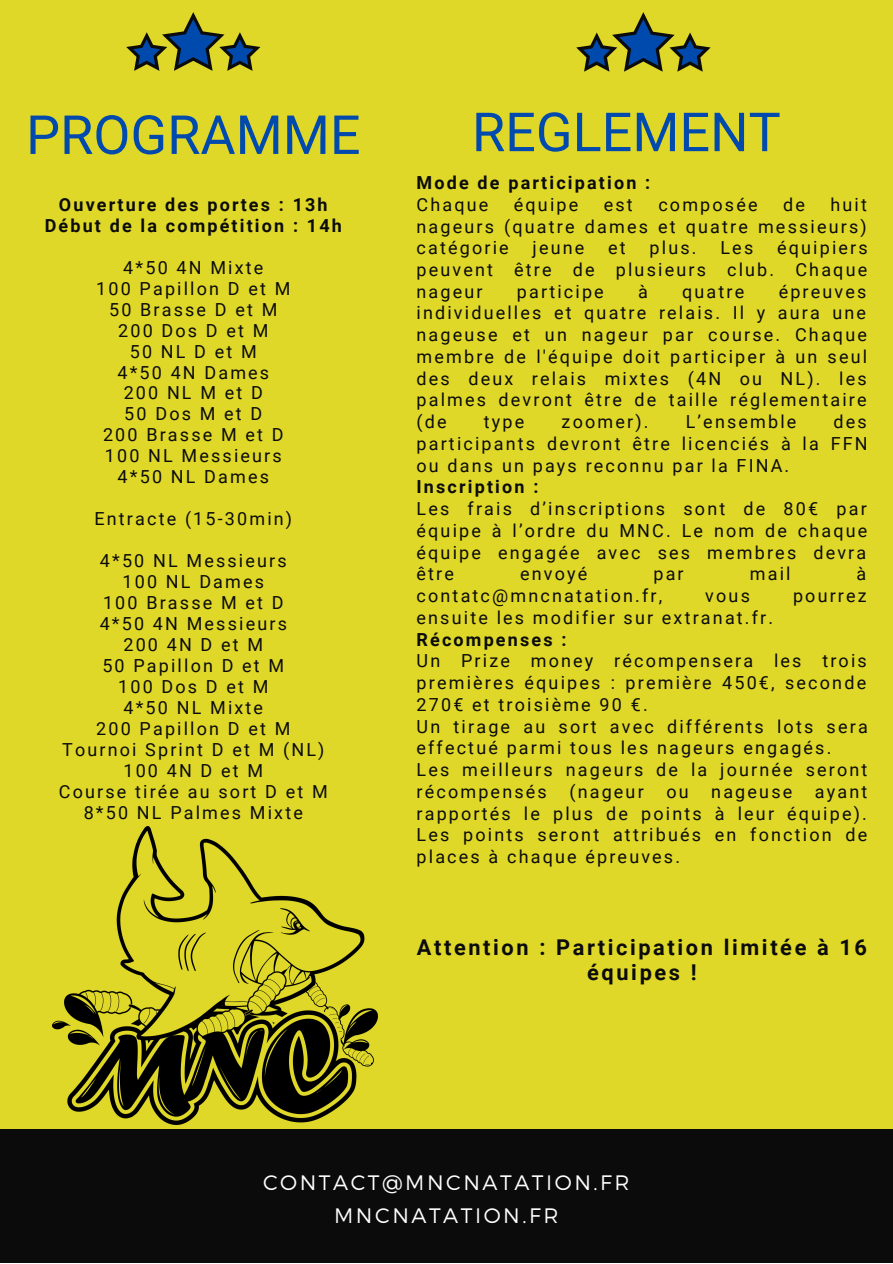
<style>
.page{position:relative;width:893px;height:1264px;background:#fff}
.page>*{position:absolute;margin:0;border:0;box-sizing:border-box;transform-origin:0 0}
.t1{font:54px "Roboto";color:#004aad}
.t2{font:700 21.75px/25px "Roboto";letter-spacing:.12em;color:#0b0b0b;text-align:center}
.t3{font:300 20.85px "Montserrat";letter-spacing:.12em;color:#fff}
.t4{font:18px/21.8px "Roboto";letter-spacing:.12em;color:#0b0b0b;text-align:justify}
.t5{font:700 18px "Roboto";letter-spacing:.12em;color:#0b0b0b}
.t6{font:18px "Roboto";letter-spacing:.485em;color:#0b0b0b}
</style>
<div class="page">
<div style="left:0;top:0;width:892px;height:1262px;background:#dfd829"></div>
<div style="left:0;top:1128px;width:892px;height:134px;background:#0b0b0b"></div>
<svg style="left:126px;top:12px;width:134px;height:59px"></svg>
<svg style="left:576px;top:12px;width:134px;height:60px"></svg>
<img style="left:52px;top:826px;width:325px;height:298px">
<p class="t1" style="left:26px;top:104px;width:336px">PROGRAMME</p>
<p class="t5" style="left:59px;top:194px;width:270px">Ouverture des portes : 13h</p>
<p class="t5" style="left:45px;top:215px;width:299px">Début de la compétition : 14h</p>
<p class="t4" style="left:123px;top:257px;width:141px">4*50 4N Mixte</p>
<p class="t4" style="left:96px;top:278px;width:196px">100 Papillon D et M</p>
<p class="t4" style="left:109px;top:298px;width:170px">50 Brasse D et M</p>
<p class="t4" style="left:118px;top:319px;width:152px">200 Dos D et M</p>
<p class="t6" style="left:130px;top:341px;width:128px">50NLDetM</p>
<p class="t4" style="left:117px;top:361px;width:153px">4*50 4N Dames</p>
<p class="t4" style="left:124px;top:382px;width:141px">200 NL M et D</p>
<p class="t4" style="left:124px;top:403px;width:139px">50 Dos M et D</p>
<p class="t4" style="left:103px;top:424px;width:182px">200 Brasse M et D</p>
<p class="t4" style="left:105px;top:445px;width:178px">100 NL Messieurs</p>
<p class="t4" style="left:118px;top:466px;width:153px">4*50 NL Dames</p>
<p class="t4" style="left:94px;top:508px;width:199px">Entracte (15-30min)</p>
<p class="t4" style="left:100px;top:550px;width:188px">4*50 NL Messieurs</p>
<p class="t4" style="left:123px;top:571px;width:143px">100 NL Dames</p>
<p class="t4" style="left:103px;top:592px;width:182px">100 Brasse M et D</p>
<p class="t4" style="left:100px;top:613px;width:189px">4*50 4N Messieurs</p>
<p class="t4" style="left:123px;top:634px;width:141px">200 4N D et M</p>
<p class="t4" style="left:102px;top:655px;width:183px">50 Papillon D et M</p>
<p class="t4" style="left:118px;top:676px;width:152px">100 Dos D et M</p>
<p class="t4" style="left:123px;top:697px;width:141px">4*50 NL Mixte</p>
<p class="t4" style="left:96px;top:718px;width:196px">200 Papillon D et M</p>
<p class="t4" style="left:62px;top:738px;width:264px">Tournoi Sprint D et M (NL)</p>
<p class="t4" style="left:123px;top:759px;width:141px">100 4N D et M</p>
<p class="t4" style="left:59px;top:780px;width:270px">Course tirée au sort D et M</p>
<p class="t4" style="left:84px;top:801px;width:221px">8*50 NL Palmes Mixte</p>
<p class="t1" style="left:472px;top:101px;width:310px">REGLEMENT</p>
<p class="t5" style="left:416px;top:172px;width:235px">Mode de participation :</p>
<p class="t4" style="left:416px;top:194px;width:73px">Chaque</p>
<p class="t4" style="left:514px;top:194px;width:66px">équipe</p>
<p class="t4" style="left:603px;top:194px;width:30px">est</p>
<p class="t4" style="left:658px;top:194px;width:101px">composée</p>
<p class="t4" style="left:783px;top:194px;width:23px">de</p>
<p class="t4" style="left:416px;top:194px;width:452px;text-indent:414px">huit nageurs (quatre dames et quatre messieurs) catégorie</p>
<p class="t4" style="left:416px;top:237px;width:452px;text-indent:360px">équipiers peuvent être de plusieurs club. Chaque nageur</p>
<p class="t4" style="left:532px;top:237px;width:53px">jeune</p>
<p class="t4" style="left:608px;top:237px;width:19px">et</p>
<p class="t4" style="left:649px;top:237px;width:48px">plus.</p>
<p class="t4" style="left:720px;top:237px;width:34px">Les</p>
<p class="t4" style="left:416px;top:281px;width:452px;text-indent:362px">épreuves individuelles et quatre relais. Il y aura une nageuse et un nageur par course. Chaque membre de l'équipe doit participer à un seul des deux relais mixtes (4N ou NL). les palmes devront être de taille réglementaire (de</p>
<p class="t4" style="left:517px;top:281px;width:88px">participe</p>
<p class="t4" style="left:638px;top:281px;width:11px">à</p>
<p class="t4" style="left:682px;top:281px;width:64px">quatre</p>
<p class="t4" style="left:484px;top:411px;width:42px">type</p>
<p class="t4" style="left:561px;top:411px;width:88px">zoomer).</p>
<p class="t4" style="left:685px;top:411px;width:112px">L’ensemble</p>
<p class="t4" style="left:416px;top:411px;width:452px;text-indent:417px">des participants devront être licenciés à la FFN ou dans un pays reconnu par la FINA.</p>
<p class="t5" style="left:416px;top:477px;width:123px">Inscription :</p>
<p class="t4" style="left:416px;top:498px;width:452px">Les frais d’inscriptions sont de 80€ par équipe à l’ordre du MNC. Le nom de chaque équipe engagée avec ses membres devra être</p>
<p class="t4" style="left:520px;top:563px;width:69px">envoyé</p>
<p class="t4" style="left:653px;top:563px;width:32px">par</p>
<p class="t4" style="left:749px;top:563px;width:42px">mail</p>
<p class="t4" style="left:856px;top:563px;width:11px">à</p>
<p class="t4" style="left:416px;top:585px;width:247px">contatc@mncnatation.fr,</p>
<p class="t4" style="left:705px;top:585px;width:46px">vous</p>
<p class="t4" style="left:793px;top:585px;width:75px">pourrez</p>
<p class="t4" style="left:416px;top:607px;width:358px">ensuite les modifier sur extranat.fr.</p>
<p class="t5" style="left:416px;top:629px;width:151px">Récompenses :</p>
<p class="t4" style="left:416px;top:650px;width:452px">Un Prize money récompensera les trois premières équipes : première 450€, seconde 270€ et troisième 90 €.</p>
<p class="t4" style="left:416px;top:715px;width:452px">Un tirage au sort avec différents lots sera effectué parmi tous les nageurs engagés.</p>
<p class="t4" style="left:416px;top:759px;width:452px">Les meilleurs nageurs de la journée seront récompensés</p>
<p class="t4" style="left:569px;top:780px;width:76px">(nageur</p>
<p class="t4" style="left:666px;top:780px;width:24px">ou</p>
<p class="t4" style="left:711px;top:780px;width:82px">nageuse</p>
<p class="t4" style="left:416px;top:780px;width:452px;text-indent:398px">ayant rapportés le plus de points à leur équipe).<br>Les points seront attribués en fonction de places à chaque épreuves.</p>
<p class="t2" style="left:417px;top:935px;width:451px">Attention : Participation limitée à 16 équipes !</p>
<p class="t3" style="left:263px;top:1169px;width:368px">CONTACT@MNCNATATION.FR</p>
<p class="t3" style="left:334px;top:1202px;width:226px">MNCNATATION.FR</p>
</div>
